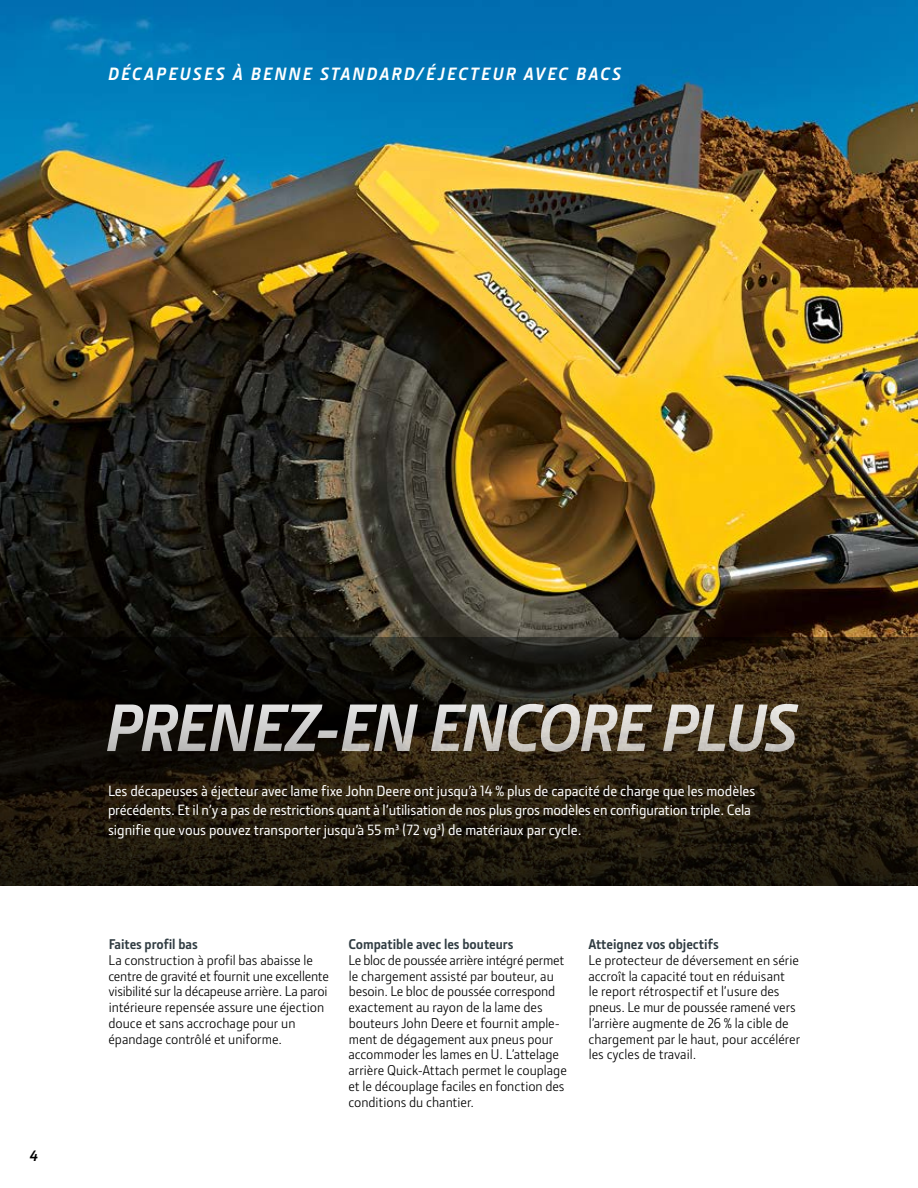
<style>
.page{position:relative;width:918px;height:1188px;background:#fff}
.page>*{position:absolute;margin:0;border:0;box-sizing:border-box;transform-origin:0 0}
.t1{font:italic 700 67.5px "JD Sans Pro";letter-spacing:-.025em;color:#fff}
.t2{font:italic 700 18px "JD Sans Pro";letter-spacing:.12em;color:#fff}
.t3{font:500 15px/19.8px "JD Sans Pro";letter-spacing:-.01em;color:#fff}
.t4{font:italic 700 15px "JD Sans Pro";color:#000}
.t5{font:14.25px/15.8px "JD Sans Pro";color:#000}
.t6{font:700 14.25px "JD Sans Pro";color:#303c42}
</style>
<div class="page">
<img style="left:0;top:0;width:918px;height:637px">
<svg style="left:0;top:637px;width:918px;height:249px;background:#20190d"></svg>
<p class="t2" style="left:108px;top:62px;width:514px">DÉCAPEUSES À BENNE STANDARD/ÉJECTEUR AVEC BACS</p>
<p class="t4" style="left:29px;top:1146px;width:10px">4</p>
<h1 class="t1" style="left:105px;top:684px;width:694px">PRENEZ-EN ENCORE PLUS</h1>
<p class="t3" style="left:108px;top:780px;width:649px">Les décapeuses à éjecteur avec lame fixe John Deere ont jusqu’à 14 % plus de capacité de charge que les modèles précédents. Et il n’y a pas de restrictions quant à l’utilisation de nos plus gros modèles en configuration triple. Cela signifie que vous pouvez transporter jusqu’à 55 m³ (72 vg³) de matériaux par cycle.</p>
<p class="t6" style="left:109px;top:935px;width:91px">Faites profil bas</p>
<p class="t5" style="left:108px;top:952px;width:222px">La construction à profil bas abaisse le centre de gravité et fournit une excellente visibilité sur la décapeuse arrière. La paroi intérieure repensée assure une éjection douce et sans accrochage pour un épandage contrôlé et uniforme.</p>
<p class="t6" style="left:348px;top:935px;width:167px">Compatible avec les bouteurs</p>
<p class="t5" style="left:348px;top:952px;width:220px">Le bloc de poussée arrière intégré permet le chargement assisté par bouteur, au besoin. Le bloc de poussée correspond exactement au rayon de la lame des bouteurs John Deere et fournit ample&shy;ment de dégagement aux pneus pour accommoder les lames en U. L’attelage arrière Quick-Attach permet le couplage et le découplage faciles en fonction des conditions du chantier.</p>
<p class="t6" style="left:588px;top:935px;width:132px">Atteignez vos objectifs</p>
<p class="t5" style="left:588px;top:952px;width:213px">Le protecteur de déversement en série accroît la capacité tout en réduisant<br>le report rétrospectif et l’usure des pneus. Le mur de poussée ramené vers l’arrière augmente de 26 % la cible de chargement par le haut, pour accélérer les cycles de travail.</p>
</div>
